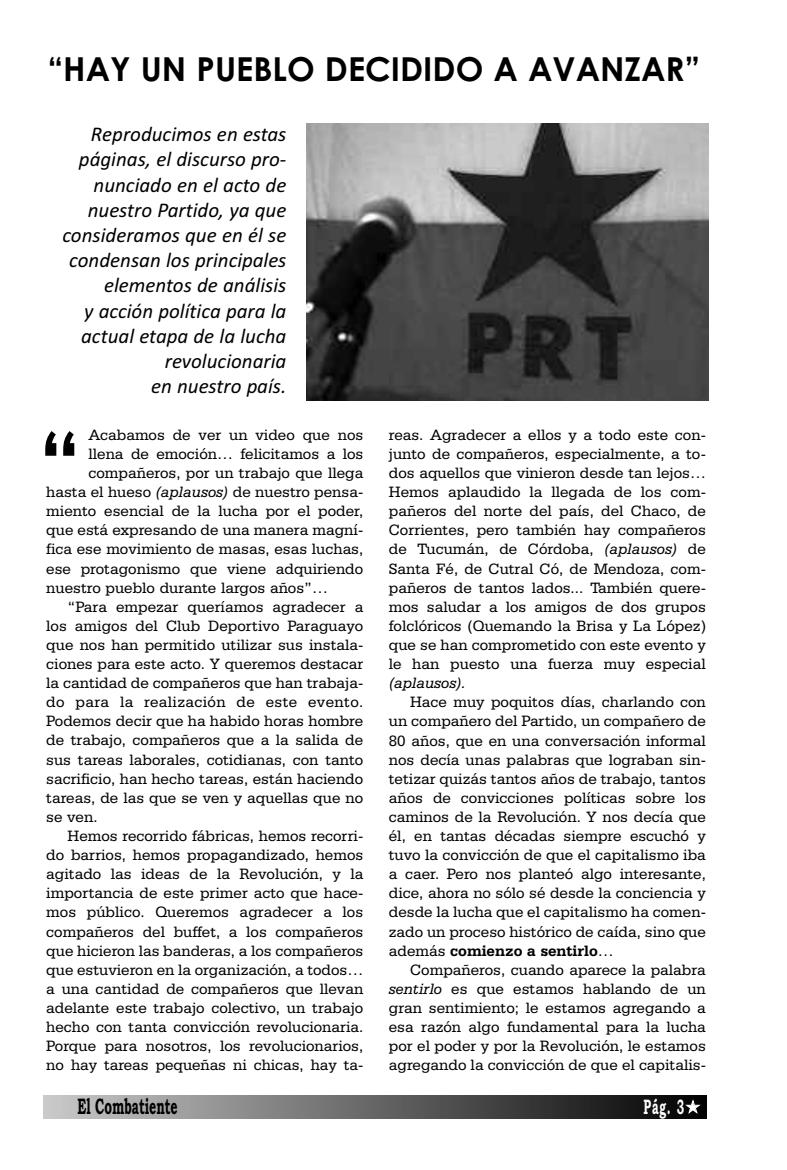
<style>
.page{position:relative;width:787px;height:1170px;background:#fff}
.page>*{position:absolute;margin:0;border:0;box-sizing:border-box;transform-origin:0 0}
.t1{font:700 90px "Century Gothic";color:#000}
.t2{font:700 33px "Century Gothic";color:#000}
.t3{font:700 22.5px "Bookman Old Style";color:#000;scale:.55 1}
.t4{font:italic 21px/25.2px "Calibri";color:#000;text-align:right}
.t5{font:700 21px "Bookman Old Style";color:#fff;scale:.55 1}
.t6{font:15.9px/19px "Serifa BT";color:#000;text-align:justify}
.t7{font:15.9px "Serifa BT";letter-spacing:.02em;color:#000}
.t8{font:italic 15.9px "Serifa BT";color:#000}
.s1{font-style:italic}
.s2{font-weight:700}
</style>
<div class="page">
<div style="left:43px;top:1095px;width:664px;height:23px;background:linear-gradient(to right,#cacaca,#010101)"></div>
<img style="left:306px;top:123px;width:402px;height:277px">
<svg style="left:686px;top:1100px;width:13px;height:12px"></svg>
<h2 class="t2" style="left:47px;top:50px;width:654px">“HAY UN PUEBLO DECIDIDO A AVANZAR”</h2>
<p class="t4" style="left:62px;top:121px;width:225px">Reproducimos en estas páginas, el discurso pro&shy;nunciado en el acto de nuestro Partido, ya que consideramos que en él se condensan los principales elementos de análisis<br>y acción política para la actual etapa de la lucha revolucionaria<br>en nuestro país.</p>
<p class="t6" style="left:88px;top:425px;width:276px">Acabamos de ver un video que nos</p>
<p class="t6" style="left:88px;top:444px;width:276px">llena de emoción… felicitamos a los</p>
<p class="t6" style="left:88px;top:463px;width:276px">compañeros, por un trabajo que llega</p>
<p class="t6" style="left:46px;top:482px;width:318px">hasta el hueso <span class="s1">(aplausos)</span> de nuestro pensa-</p>
<p class="t6" style="left:46px;top:501px;width:318px">miento esencial de la lucha por el poder,</p>
<p class="t6" style="left:46px;top:520px;width:318px">que está expresando de una manera magní-</p>
<p class="t6" style="left:46px;top:539px;width:318px">fica ese movimiento de masas, esas luchas,</p>
<p class="t6" style="left:46px;top:558px;width:318px">ese protagonismo que viene adquiriendo</p>
<p class="t6" style="left:46px;top:577px;width:283px">nuestro pueblo durante largos años”…</p>
<p class="t6" style="left:68px;top:596px;width:297px">“Para empezar queríamos agradecer a</p>
<p class="t6" style="left:46px;top:616px;width:318px">los amigos del Club Deportivo Paraguayo</p>
<p class="t6" style="left:46px;top:635px;width:318px">que nos han permitido utilizar sus instala-</p>
<p class="t6" style="left:46px;top:654px;width:318px">ciones para este acto. Y queremos destacar</p>
<p class="t6" style="left:46px;top:673px;width:318px">la cantidad de compañeros que han trabaja-</p>
<p class="t7" style="left:46px;top:692px;width:318px">do para la realización de este evento.</p>
<p class="t6" style="left:46px;top:711px;width:318px">Podemos decir que ha habido horas hombre</p>
<p class="t6" style="left:46px;top:730px;width:318px">de trabajo, compañeros que a la salida de</p>
<p class="t6" style="left:46px;top:749px;width:318px">sus tareas laborales, cotidianas, con tanto</p>
<p class="t6" style="left:46px;top:768px;width:318px">sacrificio, han hecho tareas, están haciendo</p>
<p class="t6" style="left:46px;top:787px;width:318px">tareas, de las que se ven y aquellas que no</p>
<p class="t6" style="left:46px;top:806px;width:53px">se ven.</p>
<p class="t6" style="left:68px;top:825px;width:297px">Hemos recorrido fábricas, hemos recorri-</p>
<p class="t6" style="left:46px;top:845px;width:318px">do barrios, hemos propagandizado, hemos</p>
<p class="t6" style="left:46px;top:864px;width:318px">agitado las ideas de la Revolución, y la</p>
<p class="t6" style="left:46px;top:883px;width:318px">importancia de este primer acto que hace-</p>
<p class="t6" style="left:46px;top:902px;width:318px">mos público. Queremos agradecer a los</p>
<p class="t6" style="left:46px;top:921px;width:318px">compañeros del buffet, a los compañeros</p>
<p class="t6" style="left:46px;top:940px;width:318px">que hicieron las banderas, a los compañeros</p>
<p class="t6" style="left:46px;top:959px;width:318px">que estuvieron en la organización, a todos…</p>
<p class="t6" style="left:46px;top:978px;width:318px">a una cantidad de compañeros que llevan</p>
<p class="t6" style="left:46px;top:997px;width:318px">adelante este trabajo colectivo, un trabajo</p>
<p class="t6" style="left:46px;top:1016px;width:318px">hecho con tanta convicción revolucionaria.</p>
<p class="t6" style="left:46px;top:1035px;width:318px">Porque para nosotros, los revolucionarios,</p>
<p class="t6" style="left:46px;top:1055px;width:318px">no hay tareas pequeñas ni chicas, hay ta-</p>
<h1 class="t1" style="left:38px;top:413px;width:45px">“</h1>
<p class="t6" style="left:389px;top:425px;width:318px">reas. Agradecer a ellos y a todo este con&shy;junto de compañeros, especialmente, a to&shy;dos aquellos que vinieron desde tan lejos… Hemos aplaudido la llegada de los com&shy;pañeros del norte del país, del Chaco, de Corrientes, pero también hay compañeros de Tucumán, de Córdoba, <span class="s1">(aplausos)</span> de Santa Fé, de Cutral Có, de Mendoza, com&shy;pañeros de tantos lados... También quere&shy;mos saludar a los amigos de dos grupos folclóricos (Quemando la Brisa y La López) que se han comprometido con este evento y le han puesto una fuerza muy especial</p>
<p class="t8" style="left:389px;top:673px;width:78px">(aplausos).</p>
<p class="t6" style="left:389px;top:692px;width:318px;text-indent:21px">Hace muy poquitos días, charlando con un compañero del Partido, un compañero de 80 años, que en una conversación informal nos decía unas palabras que lograban sin&shy;tetizar quizás tantos años de trabajo, tantos años de convicciones políticas sobre los caminos de la Revolución. Y nos decía que él, en tantas décadas siempre escuchó y tuvo la convicción de que el capitalismo iba a caer. Pero nos planteó algo interesante, dice, ahora no sólo sé desde la conciencia y desde la lucha que el capitalismo ha comen&shy;zado un proceso histórico de caída, sino que además <span class="s2">comienzo a sentirlo</span>…</p>
<p class="t6" style="left:389px;top:959px;width:318px;text-indent:21px">Compañeros, cuando aparece la palabra <span class="s1">sentirlo</span> es que estamos hablando de un gran sentimiento; le estamos agregando a esa razón algo fundamental para la lucha por el poder y por la Revolución, le estamos agregando la convicción de que el capitalis-</p>
<h3 class="t3" style="left:77px;top:1093px;width:184px">El Combatiente</h3>
<h3 class="t5" style="left:643px;top:1094px;width:76px">Pág. 3</h3>
</div>
